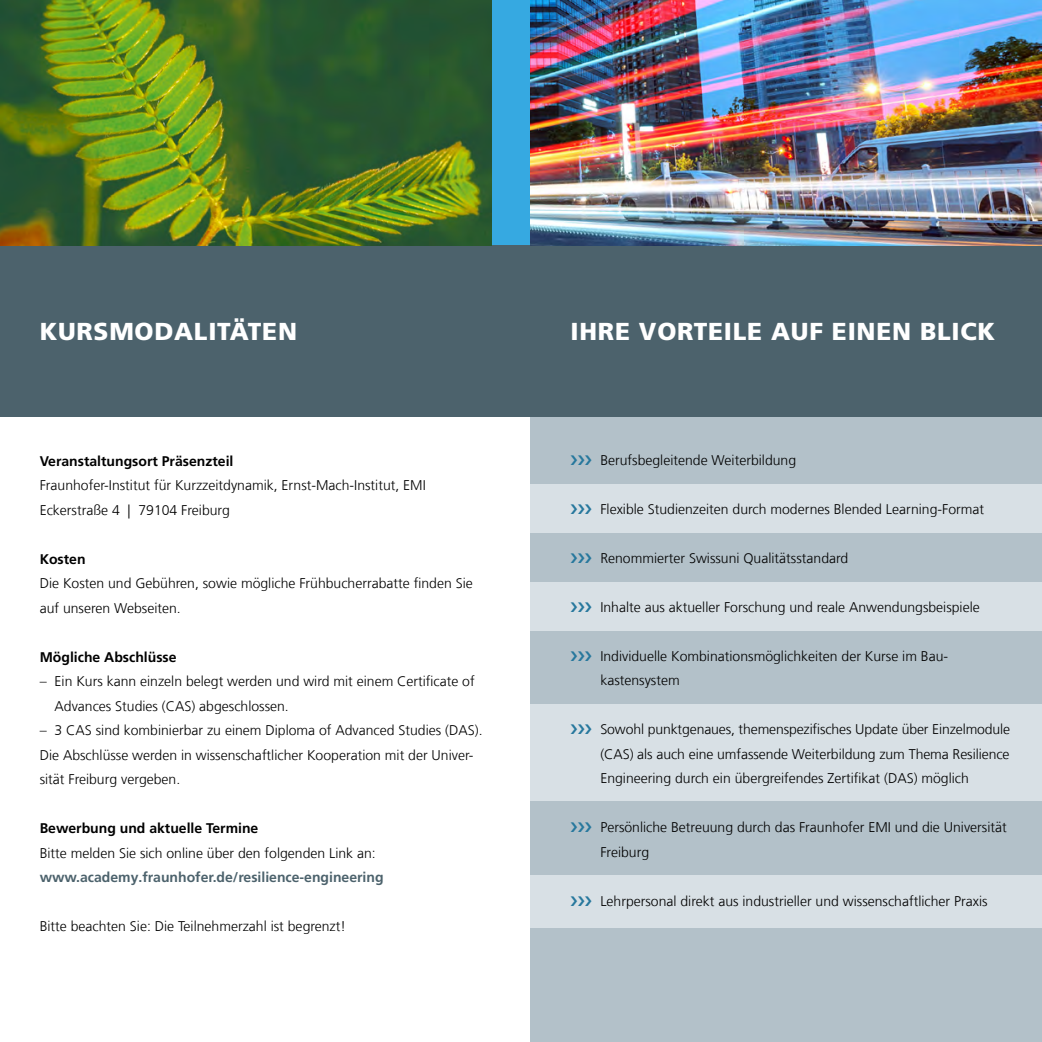
<style>
.page{position:relative;width:1042px;height:1042px;background:#fff}
.page>*{position:absolute;margin:0;border:0;box-sizing:border-box;transform-origin:0 0}
._03_Standardüberschr{font:900 24.5px "Frutiger LT Com";letter-spacing:.03em;color:#fff}
._06_1_Fließtext_8pt{font:300 14px/24.5px "Frutiger LT Com";color:#000}
._06_1_Fließtext_8pt-2{font:700 14px "Frutiger LT Com";color:#000}
._06_1_Fließtext_8pt-3{font:700 14px "Frutiger LT Com";color:#4c626c}
</style>
<div class="page">
<div style="left:476px;top:0;width:566px;height:245px;background:#36a9e1"></div>
<div style="left:0;top:245px;width:542px;height:172px;background:#4c626c"></div>
<img style="left:0;top:0;width:491px;height:245px">
<div style="left:531px;top:417px;width:511px;height:625px;background:#b3c1c9"></div>
<div style="left:531px;top:484px;width:511px;height:49px;background:#d8e0e5"></div>
<div style="left:531px;top:582px;width:511px;height:49px;background:#d8e0e5"></div>
<div style="left:531px;top:704px;width:511px;height:97px;background:#d8e0e5"></div>
<div style="left:531px;top:876px;width:511px;height:52px;background:#d8e0e5"></div>
<div style="left:531px;top:245px;width:511px;height:172px;background:#4c626c"></div>
<img style="left:531px;top:0;width:511px;height:245px">
<p class="_03_Standardüberschr" style="left:40px;top:317px;width:259px">KURSMODALITÄTEN</p>
<p class="_06_1_Fließtext_8pt-2" style="left:40px;top:453px;width:195px">Veranstaltungsort Präsenzteil</p>
<p class="_06_1_Fließtext_8pt" style="left:40px;top:473px;width:388px">Fraunhofer-Institut für Kurzzeitdynamik, Ernst-Mach-Institut, EMI</p>
<p class="_06_1_Fließtext_8pt" style="left:40px;top:498px;width:192px">Eckerstraße 4 | 79104 Freiburg</p>
<p class="_06_1_Fließtext_8pt-2" style="left:40px;top:551px;width:47px">Kosten</p>
<p class="_06_1_Fließtext_8pt" style="left:40px;top:571px;width:435px">Die Kosten und Gebühren, sowie mögliche Frühbucherrabatte finden Sie auf unseren Webseiten.</p>
<p class="_06_1_Fließtext_8pt-2" style="left:40px;top:649px;width:138px">Mögliche Abschlüsse</p>
<p class="_06_1_Fließtext_8pt" style="left:40px;top:669px;width:436px">– Ein Kurs kann einzeln belegt werden und wird mit einem Certificate of</p>
<p class="_06_1_Fließtext_8pt" style="left:55px;top:694px;width:236px">Advances Studies (CAS) abgeschlossen.</p>
<p class="_06_1_Fließtext_8pt" style="left:40px;top:718px;width:444px">– 3 CAS sind kombinierbar zu einem Diploma of Advanced Studies (DAS).</p>
<p class="_06_1_Fließtext_8pt" style="left:40px;top:743px;width:434px">Die Abschlüsse werden in wissenschaftlicher Kooperation mit der Univer&shy;sität Freiburg vergeben.</p>
<p class="_06_1_Fließtext_8pt-2" style="left:40px;top:820px;width:220px">Bewerbung und aktuelle Termine</p>
<p class="_06_1_Fließtext_8pt" style="left:40px;top:841px;width:338px">Bitte melden Sie sich online über den folgenden Link an:</p>
<p class="_06_1_Fließtext_8pt-3" style="left:40px;top:869px;width:345px">www.academy.fraunhofer.de/resilience-engineering</p>
<p class="_06_1_Fließtext_8pt" style="left:40px;top:914px;width:308px">Bitte beachten Sie: Die Teilnehmerzahl ist begrenzt!</p>
<p class="_03_Standardüberschr" style="left:570px;top:317px;width:426px">IHRE VORTEILE AUF EINEN BLICK</p>
<p class="_06_1_Fließtext_8pt" style="left:600px;top:448px;width:197px">Berufsbegleitende Weiterbildung</p>
<p class="_06_1_Fließtext_8pt" style="left:600px;top:497px;width:385px">Flexible Studienzeiten durch modernes Blended Learning-Format</p>
<p class="_06_1_Fließtext_8pt" style="left:600px;top:546px;width:249px">Renommierter Swissuni Qualitätsstandard</p>
<p class="_06_1_Fließtext_8pt" style="left:600px;top:595px;width:381px">Inhalte aus aktueller Forschung und reale Anwendungsbeispiele</p>
<p class="_06_1_Fließtext_8pt" style="left:600px;top:644px;width:348px">Individuelle Kombinationsmöglichkeiten der Kurse im Bau&shy;kastensystem</p>
<p class="_06_1_Fließtext_8pt" style="left:600px;top:717px;width:411px;text-align:justify">Sowohl punktgenaues, themenspezifisches Update über Einzelmodule (CAS) als auch eine umfassende Weiterbildung zum Thema Resilience Engineering durch ein übergreifendes Zertifikat (DAS) möglich</p>
<p class="_06_1_Fließtext_8pt" style="left:600px;top:815px;width:408px">Persönliche Betreuung durch das Fraunhofer EMI und die Universität<br>Freiburg</p>
<p class="_06_1_Fließtext_8pt" style="left:600px;top:889px;width:389px">Lehrpersonal direkt aus industrieller und wissenschaftlicher Praxis</p>
</div>
